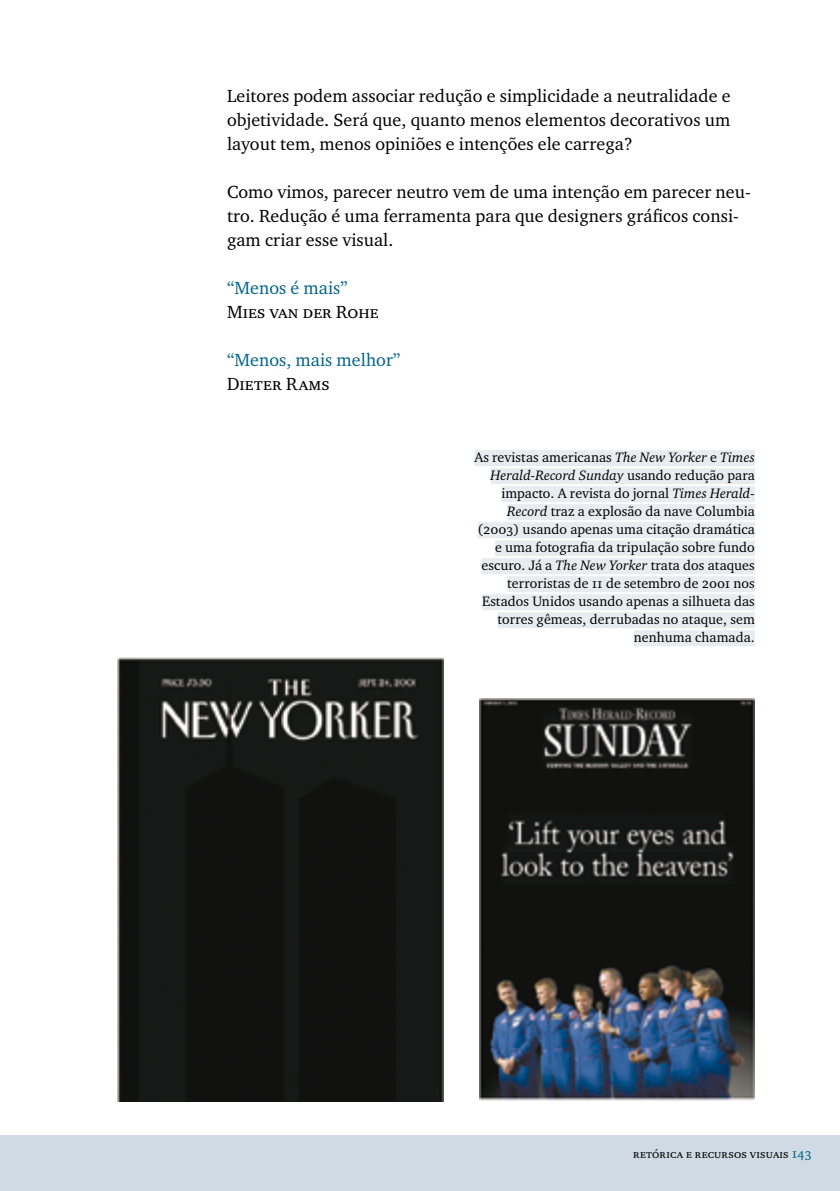
<style>
.page{position:relative;width:840px;height:1191px;background:#fff}
.page>*{position:absolute;margin:0;border:0;box-sizing:border-box;transform-origin:0 0}
.t1{font:18px/24px "Charter ITC Regu OS";letter-spacing:.005em;color:#000;text-align:justify}
.t2{font:18px "Charter ITC Regu OS";letter-spacing:.005em;color:#00648a}
.t3{font:18px "Charter ITC Regu SC";letter-spacing:.005em;color:#000}
.t4{font:14px/18px "Charter ITC Regu OS";letter-spacing:.005em;color:#000;text-align:right}
.t5{font:italic 14px "Charter ITC";letter-spacing:.005em;color:#000}
.t6{font:12px "Charter ITC Regu SC";letter-spacing:.01em;color:#000}
.s1{font-family:"Charter ITC";font-style:italic}
.s2{font-family:"Charter ITC Regu OS";font-style:normal}
.s3{font-family:"Charter ITC Regu OS";font-size:14px;color:#00648a}
</style>
<div class="page">
<div style="left:0;top:1135px;width:839px;height:56px;background:#cfdae4"></div>
<img style="left:117px;top:657px;width:326px;height:444px">
<img style="left:479px;top:698px;width:275px;height:403px">
<div style="left:474px;top:450px;width:280px;height:16px;background:#e7ecf1"></div>
<div style="left:490px;top:468px;width:264px;height:16px;background:#e7ecf1"></div>
<div style="left:501px;top:486px;width:253px;height:16px;background:#e7ecf1"></div>
<div style="left:507px;top:504px;width:247px;height:16px;background:#e7ecf1"></div>
<div style="left:477px;top:522px;width:277px;height:16px;background:#e7ecf1"></div>
<div style="left:494px;top:540px;width:260px;height:16px;background:#e7ecf1"></div>
<div style="left:481px;top:558px;width:273px;height:16px;background:#e7ecf1"></div>
<div style="left:507px;top:576px;width:247px;height:16px;background:#e7ecf1"></div>
<div style="left:482px;top:594px;width:272px;height:16px;background:#e7ecf1"></div>
<div style="left:497px;top:612px;width:257px;height:16px;background:#e7ecf1"></div>
<div style="left:633px;top:630px;width:121px;height:16px;background:#e7ecf1"></div>
<p class="t1" style="left:227px;top:83px;width:505px">Leitores podem associar redução e simplicidade a neutralidade e objetividade. Será que, quanto menos elementos decorativos um layout tem, menos opiniões e intenções ele carrega?</p>
<p class="t1" style="left:227px;top:179px;width:525px;text-align:left">Como vimos, parecer neutro vem de uma intenção em parecer neu&shy;tro. Redução é uma ferramenta para que designers gráficos consi&shy;gam criar esse visual.</p>
<p class="t2" style="left:227px;top:277px;width:122px">“Menos é mais”</p>
<p class="t3" style="left:227px;top:301px;width:153px">Mies van der Rohe</p>
<p class="t2" style="left:227px;top:349px;width:175px">“Menos, mais melhor”</p>
<p class="t3" style="left:227px;top:373px;width:104px">Dieter Rams</p>
<p class="t4" style="left:474px;top:448px;width:282px">As revistas americanas <span class="s1">The New Yorker</span> e <span class="s1">Times</span></p>
<p class="t5" style="left:490px;top:467px;width:266px">Herald-Record Sunday <span class="s2">usando redução para</span></p>
<p class="t4" style="left:477px;top:484px;width:279px">impacto. A revista do jornal <span class="s1">Times Herald-Record</span> traz a explosão da nave Columbia (2003) usando apenas uma citação dramática e uma fotografia da tripulação sobre fundo escuro. Já a <span class="s1">The New Yorker</span> trata dos ataques terroristas de 11 de setembro de 2001 nos Estados Unidos usando apenas a silhueta das torres gêmeas, derrubadas no ataque, sem nenhuma chamada.</p>
<p class="t6" style="left:632px;top:1146px;width:180px">retórica e recursos visuais <span class="s3">143</span></p>
</div>
